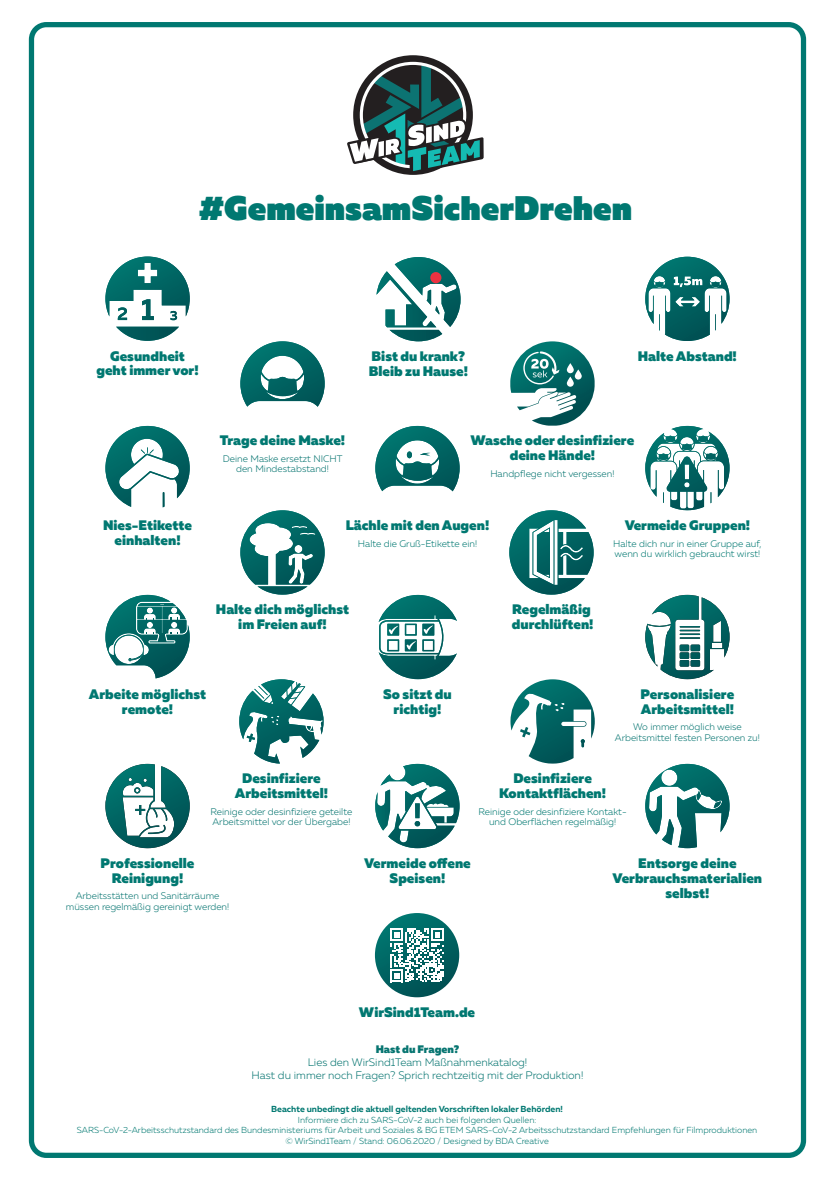
<style>
.page{position:relative;width:835px;height:1180px;background:#fff}
.page>*{position:absolute;margin:0;border:0;box-sizing:border-box;transform-origin:0 0}
.t1{font:800 34.09px "Muller";color:#007871}
.t2{font:900 13.79px/14.9px "Muller";color:#007871;text-align:center}
.t3{font:300 10.92px "Muller";color:#077571}
.t4{font:900 10.92px "Muller";color:#077571}
.t5{font:300 9.55px/10.5px "Muller";color:#007871}
.t6{font:300 9.55px/10.5px "Muller";color:#067470}
.t7{font:300 9.55px "Muller";color:#077571}
.t8{font:300 8.75px "Muller";color:#007871}
.t9{font:700 8.75px "Muller";color:#007871}
</style>
<div class="page">
<svg style="left:347px;top:62px;width:136px;height:112px"></svg>
<svg style="left:116px;top:327px;width:63px;height:14px"></svg>
<svg style="left:105px;top:256px;width:85px;height:64px"></svg>
<svg style="left:376px;top:257px;width:84px;height:84px"></svg>
<div style="left:430px;top:272px;width:11px;height:11px;background:#eb3241;border-radius:50%"></div>
<svg style="left:509px;top:510px;width:84px;height:84px"></svg>
<svg style="left:645px;top:257px;width:84px;height:84px"></svg>
<svg style="left:105px;top:426px;width:85px;height:81px"></svg>
<svg style="left:240px;top:341px;width:84px;height:66px"></svg>
<svg style="left:510px;top:341px;width:84px;height:85px"></svg>
<svg style="left:240px;top:510px;width:84px;height:84px"></svg>
<svg style="left:645px;top:426px;width:84px;height:84px"></svg>
<svg style="left:375px;top:426px;width:84px;height:65px"></svg>
<svg style="left:105px;top:595px;width:85px;height:83px"></svg>
<svg style="left:239px;top:679px;width:84px;height:84px"></svg>
<svg style="left:645px;top:595px;width:84px;height:84px"></svg>
<svg style="left:679px;top:633px;width:21px;height:2px"></svg>
<svg style="left:679px;top:637px;width:21px;height:2px"></svg>
<svg style="left:375px;top:764px;width:84px;height:84px"></svg>
<svg style="left:645px;top:764px;width:84px;height:84px"></svg>
<svg style="left:378px;top:595px;width:79px;height:84px"></svg>
<svg style="left:105px;top:764px;width:85px;height:84px"></svg>
<svg style="left:510px;top:679px;width:84px;height:84px"></svg>
<div style="left:29px;top:22px;width:777px;height:1136px;border:5px solid #007871;border-radius:15px"></div>
<div style="left:375px;top:913px;width:84px;height:84px;background:linear-gradient(to bottom,#027670,#005254);border-radius:42px"></div>
<svg style="left:390px;top:928px;width:54px;height:54px"></svg>
<p class="t1" style="left:199px;top:186px;width:435px">#GemeinsamSicherDrehen</p>
<p class="t2" style="left:110px;top:348px;width:76px">Gesundheit</p>
<p class="t2" style="left:96px;top:363px;width:104px">geht immer vor!</p>
<p class="t2" style="left:371px;top:349px;width:95px">Bist du krank?</p>
<p class="t2" style="left:369px;top:364px;width:101px">Bleib zu Hause!</p>
<p class="t2" style="left:637px;top:349px;width:100px">Halte Abstand!</p>
<p class="t2" style="left:103px;top:518px;width:90px">Nies-Etikette</p>
<p class="t2" style="left:114px;top:533px;width:68px">einhalten!</p>
<p class="t2" style="left:220px;top:433px;width:127px">Trage deine Maske!</p>
<p class="t6" style="left:223px;top:453px;width:121px">Deine Maske ersetzt NICHT</p>
<p class="t6" style="left:236px;top:464px;width:94px">den Mindestabstand!</p>
<p class="t2" style="left:470px;top:433px;width:165px">Wasche oder desinfiziere</p>
<p class="t2" style="left:509px;top:448px;width:87px">deine Hände!</p>
<p class="t6" style="left:490px;top:468px;width:126px">Handpflege nicht vergessen!</p>
<p class="t2" style="left:345px;top:518px;width:145px">Lächle mit den Augen!</p>
<p class="t5" style="left:358px;top:538px;width:121px">Halte die Gruß-Etikette ein!</p>
<p class="t2" style="left:216px;top:602px;width:135px">Halte dich möglichst im Freien auf!</p>
<p class="t2" style="left:512px;top:602px;width:80px">Regelmäßig</p>
<p class="t2" style="left:512px;top:617px;width:83px">durchlüften!</p>
<p class="t2" style="left:624px;top:518px;width:127px">Vermeide Gruppen!</p>
<p class="t5" style="left:613px;top:538px;width:150px">Halte dich nur in einer Gruppe auf, wenn du wirklich gebraucht wirst!</p>
<p class="t2" style="left:89px;top:687px;width:119px">Arbeite möglichst remote!</p>
<p class="t2" style="left:383px;top:687px;width:70px">So sitzt du</p>
<p class="t2" style="left:393px;top:702px;width:49px">richtig!</p>
<p class="t2" style="left:640px;top:687px;width:95px">Personalisiere</p>
<p class="t2" style="left:640px;top:702px;width:95px">Arbeitsmittel!</p>
<p class="t7" style="left:633px;top:721px;width:110px">Wo immer möglich weise</p>
<p class="t7" style="left:614px;top:732px;width:146px">Arbeitsmittel festen Personen zu!</p>
<p class="t2" style="left:242px;top:771px;width:80px">Desinfiziere</p>
<p class="t2" style="left:235px;top:786px;width:95px">Arbeitsmittel!</p>
<p class="t6" style="left:210px;top:806px;width:143px">Reinige oder desinfiziere geteilte<br>Arbeitsmittel vor der Übergabe!</p>
<p class="t2" style="left:513px;top:771px;width:80px">Desinfiziere</p>
<p class="t2" style="left:499px;top:786px;width:108px">Kontaktflächen!</p>
<p class="t5" style="left:478px;top:806px;width:149px;text-align:center">Reinige oder desinfiziere Kontakt&shy;und Oberflächen regelmäßig!</p>
<p class="t2" style="left:101px;top:856px;width:95px">Professionelle</p>
<p class="t2" style="left:112px;top:871px;width:73px">Reinigung!</p>
<p class="t7" style="left:76px;top:890px;width:145px">Arbeitsstätten und Sanitärräume</p>
<p class="t7" style="left:66px;top:900px;width:165px">müssen regelmäßig gereinigt werden!</p>
<p class="t2" style="left:364px;top:856px;width:108px">Vermeide offene</p>
<p class="t2" style="left:389px;top:871px;width:57px">Speisen!</p>
<p class="t2" style="left:638px;top:856px;width:100px">Entsorge deine</p>
<p class="t2" style="left:612px;top:871px;width:151px">Verbrauchsmaterialien selbst!</p>
<p class="t2" style="left:359px;top:1005px;width:118px">WirSind1Team.de</p>
<p class="t4" style="left:375px;top:1042px;width:85px">Hast du Fragen?</p>
<p class="t3" style="left:307px;top:1055px;width:221px">Lies den WirSind1Team Maßnahmenkatalog!</p>
<p class="t3" style="left:251px;top:1069px;width:333px">Hast du immer noch Fragen? Sprich rechtzeitig mit der Produktion!</p>
<p class="t9" style="left:271px;top:1104px;width:293px">Beachte unbedingt die aktuell geltenden Vorschriften lokaler Behörden!</p>
<p class="t8" style="left:298px;top:1114px;width:240px">Informiere dich zu SARS-CoV-2 auch bei folgenden Quellen:</p>
<p class="t8" style="left:77px;top:1125px;width:682px">SARS-CoV-2-Arbeitsschutzstandard des Bundesministeriums für Arbeit und Soziales &amp; BG ETEM SARS-CoV-2 Arbeitsschutzstandard Empfehlungen für Filmproduktionen</p>
<p class="t8" style="left:285px;top:1135px;width:265px">© WirSind1Team / Stand: 06.06.2020 / Designed by BDA Creative</p>
</div>
